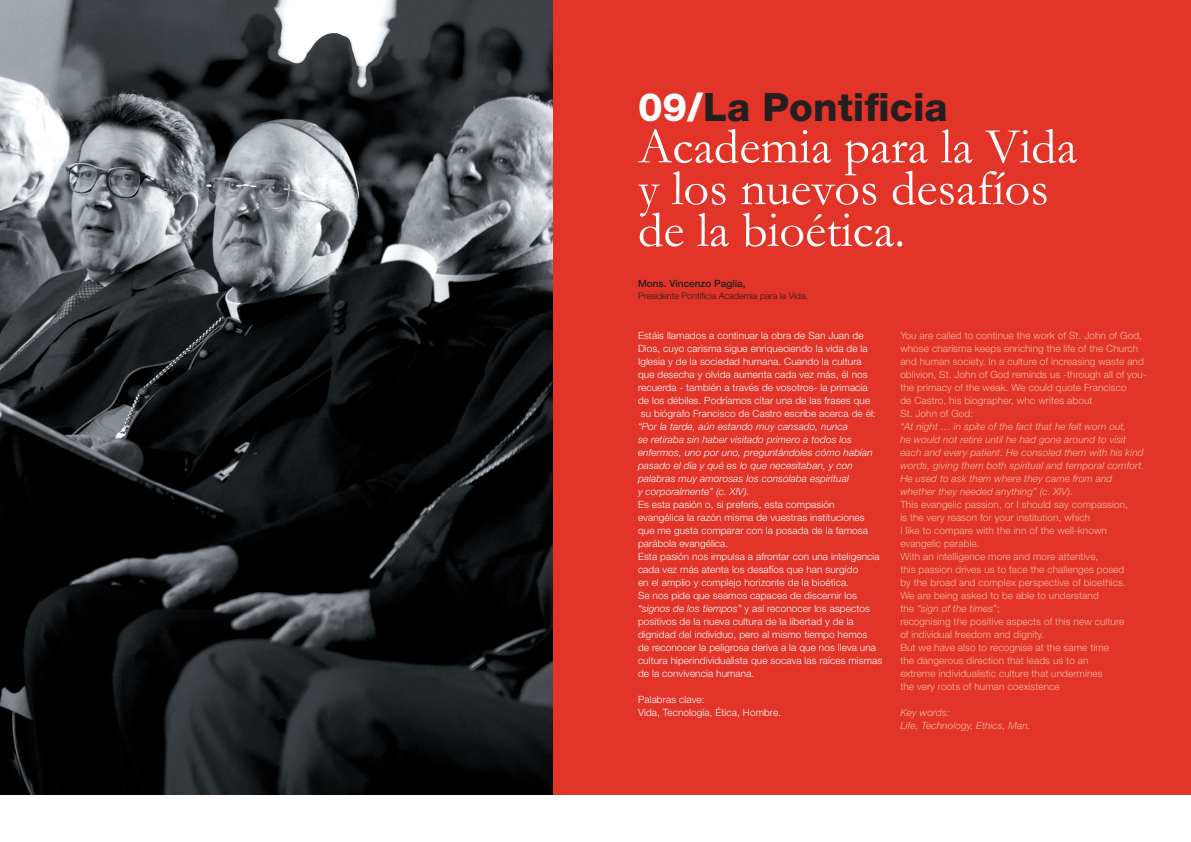
<style>
.page{position:relative;width:1191px;height:842px;background:#fff}
.page>*{position:absolute;margin:0;border:0;box-sizing:border-box;transform-origin:0 0}
.t1{font:50.6px/41.8px "Garamond";color:#fff}
.t2{font:800 39.1px "Helvetica Neue LT Std";color:#231f20}
.t3{font:300 10px/13px "Helvetica Neue LT Std";letter-spacing:.01em;color:#fff}
.t4{font:300 10px/13px "Helvetica Neue LT Std";letter-spacing:.01em;color:#f6bba2}
.t5{font:italic 300 10px/13px "Helvetica Neue LT Std";letter-spacing:.01em;color:#f6bba2}
.t6{font:500 10px "Helvetica Neue LT Std";color:#231f20}
.t7{font:300 9px "Helvetica Neue LT Std";color:#231f20}
.s1{color:#fff}
.s2{font-style:italic}
</style>
<div class="page">
<div style="left:553px;top:0;width:638px;height:794px;background:#e23429"></div>
<img style="left:0;top:0;width:553px;height:794px">
<p class="t2" style="left:638px;top:83px;width:311px"><span class="s1">09/</span>La Pontificia</p>
<p class="t1" style="left:638px;top:125px;width:440px">Academia para la Vida y los nuevos desafíos de la bioética.</p>
<p class="t6" style="left:638px;top:277px;width:109px">Mons. Vincenzo Paglia,</p>
<p class="t7" style="left:638px;top:290px;width:172px">Presidente Pontificia Academia para la Vida.</p>
<p class="t3" style="left:638px;top:329px;width:246px">Estáis llamados a continuar la obra de San Juan de Dios, cuyo carisma sigue enriqueciendo la vida de la Iglesia y de la sociedad humana. Cuando la cultura<br>que desecha y olvida aumenta cada vez más, él nos recuerda - también a través de vosotros- la primacía<br>de los débiles. Podríamos citar una de las frases que su biógrafo Francisco de Castro escribe acerca de él: <span class="s2">“Por la tarde, aún estando muy cansado, nunca<br>se retiraba sin haber visitado primero a todos los enfermos, uno por uno, preguntándoles cómo habían pasado el día y qué es lo que necesitaban, y con palabras muy amorosas los consolaba espiritual<br>y corporalmente” (c. XIV).<br></span>Es esta pasión o, si preferís, esta compasión evangélica la razón misma de vuestras instituciones que me gusta comparar con la posada de la famosa parábola evangélica.<br>Esta pasión nos impulsa a afrontar con una inteligencia cada vez más atenta los desafíos que han surgido<br>en el amplio y complejo horizonte de la bioética.<br>Se nos pide que seamos capaces de discernir los <span class="s2">“signos de los tiempos”</span> y así reconocer los aspectos positivos de la nueva cultura de la libertad y de la dignidad del individuo, pero al mismo tiempo hemos<br>de reconocer la peligrosa deriva a la que nos lleva una cultura hiperindividualista que socava las raíces mismas de la convivencia humana.</p>
<p class="t3" style="left:638px;top:693px;width:145px">Palabras clave:<br>Vida, Tecnología, Ética, Hombre.</p>
<p class="t4" style="left:900px;top:329px;width:248px">You are called to continue the work of St. John of God, whose charisma keeps enriching the life of the Church and human society. In a culture of increasing waste and oblivion, St. John of God reminds us -through all of you&shy;the primacy of the weak. We could quote Francisco<br>de Castro, his biographer, who writes about<br>St. John of God:<br><span class="s2">“At night … in spite of the fact that he felt worn out,<br>he would not retire until he had gone around to visit each and every patient. He consoled them with his kind words, giving them both spiritual and temporal comfort.<br>He used to ask them where they came from and whether they needed anything” (c. XIV).<br></span>This evangelic passion, or I should say compassion,<br>is the very reason for your institution, which<br>I like to compare with the inn of the well-known evangelic parable.<br>With an intelligence more and more attentive,<br>this passion drives us to face the challenges posed<br>by the broad and complex perspective of bioethics.<br>We are being asked to be able to understand<br>the <span class="s2">“sign of the times”</span>;<br>recognising the positive aspects of this new culture<br>of individual freedom and dignity.<br>But we have also to recognise at the same time<br>the dangerous direction that leads us to an<br>extreme individualistic culture that undermines<br>the very roots of human coexistence</p>
<p class="t5" style="left:900px;top:706px;width:132px">Key words:<br>Life, Technology, Ethics, Man.</p>
</div>
